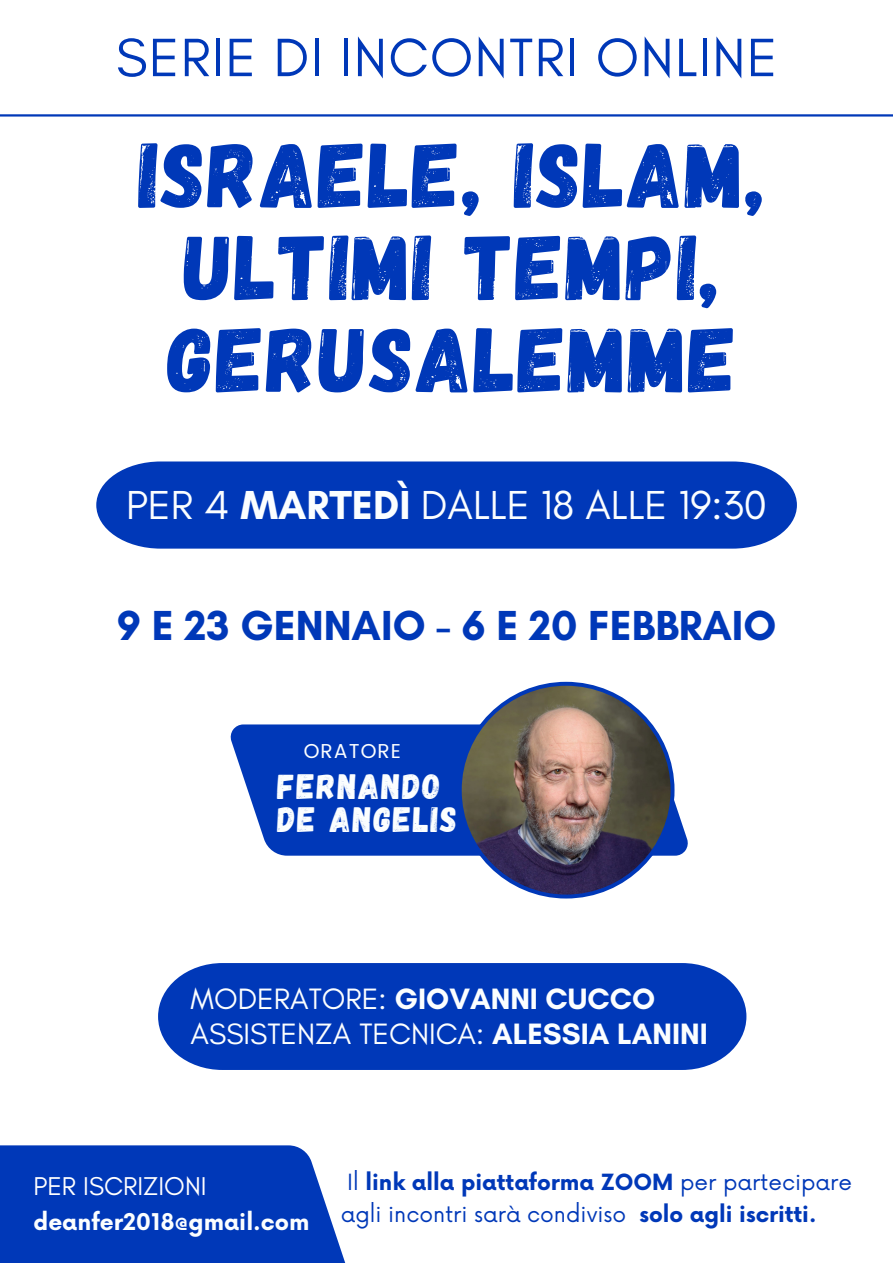
<style>
.page{position:relative;width:893px;height:1263px;background:#fff}
.page>*{position:absolute;margin:0;border:0;box-sizing:border-box;transform-origin:0 0}
.t1{font:92.25px/92.2px "Gagalin";letter-spacing:.025em;color:#0038b8;text-align:center}
.t2{font:55.05px "Glacial Indifference";letter-spacing:.025em;color:#0038b8}
.t3{font:700 42.75px "Glacial Indifference";color:#0038b8}
.t4{font:41.25px "Glacial Indifference";color:#fbfeff}
.t5{font:35.25px/33.2px "Gagalin";letter-spacing:.05em;color:#fbfeff}
.t6{font:30px "Glacial Indifference";color:#fbfeff}
.t7{font:700 30px "Glacial Indifference";color:#fbfeff}
.t8{font:26.25px "Glacial Indifference";color:#fff}
.t9{font:700 22.5px "Now";color:#fbfeff}
.t10{font:21.75px/32.1px "Now";color:#0038b8}
.t11{font:20.1px "Poppins";letter-spacing:.05em;color:#fbfeff}
.s1{font-weight:700}
.s2{font-weight:400}
</style>
<div class="page">
<svg style="left:230px;top:724px;width:458px;height:132px;fill:#0038b8"></svg>
<img style="left:458px;top:682px;width:216px;height:216px">
<div style="left:0;top:1145px;width:357px;height:118px;background:#0038b8"></div>
<div style="left:96px;top:461px;width:701px;height:88px;background:#0038b8"></div>
<hr style="left:0;top:114px;width:893px;height:3px;background:#0038b8">
<div style="left:158px;top:963px;width:588px;height:107px;background:#0038b8"></div>
<p class="t2" style="left:116px;top:24px;width:663px">SERIE DI INCONTRI ONLINE</p>
<p class="t1" style="left:139px;top:124px;width:628px">ISRAELE, ISLAM,<br>ULTIMI TEMPI,<br>GERUSALEMME</p>
<p class="t4" style="left:126px;top:480px;width:642px">PER 4 <span class="s1">MARTEDÌ</span> DALLE 18 ALLE 19:30</p>
<p class="t3" style="left:117px;top:599px;width:661px">9 E 23 GENNAIO - 6 E 20 FEBBRAIO</p>
<p class="t11" style="left:304px;top:740px;width:99px">ORATORE</p>
<p class="t5" style="left:278px;top:768px;width:181px">FERNANDO<br>DE ANGELIS</p>
<p class="t7" style="left:191px;top:980px;width:466px"><span class="s2">MODERATORE:</span> GIOVANNI CUCCO</p>
<p class="t6" style="left:191px;top:1015px;width:519px">ASSISTENZA TECNICA: <span class="s1">ALESSIA LANINI</span></p>
<p class="t8" style="left:33px;top:1170px;width:175px">PER ISCRIZIONI</p>
<p class="t9" style="left:33px;top:1210px;width:277px">deanfer2018@gmail.com</p>
<p class="t10" style="left:341px;top:1167px;width:513px;text-indent:7px">Il <span class="s1">link alla piattaforma ZOOM</span> per partecipare agli incontri sarà condiviso <span class="s1">solo agli iscritti.</span></p>
</div>
